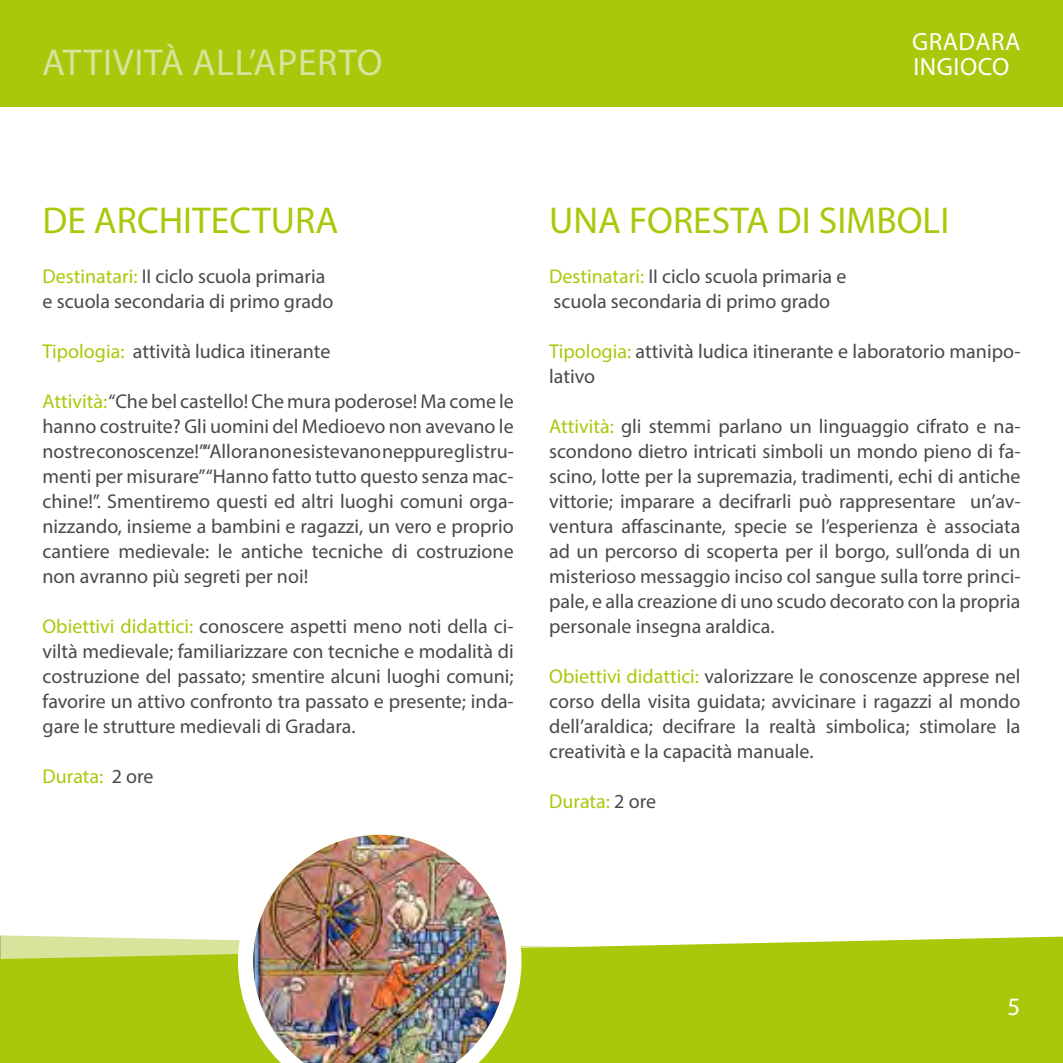
<style>
.page{position:relative;width:1063px;height:1063px;background:#fff}
.page>*{position:absolute;margin:0;border:0;box-sizing:border-box;transform-origin:0 0}
.t1{font:37.5px "Myriad Pro";color:#aac80b}
.t2{font:37.5px "Myriad Pro";letter-spacing:.02em;color:#d8e39b}
.t3{font:25px "Myriad Pro";letter-spacing:.02em;color:#fff}
.t4{font:20px/25px "Myriad Pro";color:#494948;text-align:justify}
.t5{font:20px "Myriad Pro";color:#aac80b}
.s1{color:#aac80b}
.s2{color:#494948}
</style>
<div class="page">
<div style="left:0;top:0;width:1063px;height:106px;background:#aac80b"></div>
<svg style="left:0;top:936px;width:1063px;height:127px;background:#afcb1b"></svg>
<img style="left:238px;top:834px;width:283px;height:229px">
<h1 class="t2" style="left:42px;top:39px;width:342px">ATTIVITÀ ALL’APERTO</h1>
<p class="t3" style="left:912px;top:26px;width:110px">GRADARA</p>
<p class="t3" style="left:913px;top:51px;width:97px">INGIOCO</p>
<h1 class="t1" style="left:43px;top:197px;width:297px">DE ARCHITECTURA</h1>
<p class="t4" style="left:43px;top:264px;width:292px"><span class="s1">Destinatari:</span> II ciclo scuola primaria e scuola secondaria di primo grado</p>
<p class="t4" style="left:43px;top:339px;width:289px"><span class="s1">Tipologia:</span> attività ludica itinerante</p>
<p class="t4" style="left:43px;top:389px;width:473px"><span class="s1">Attività:</span> “Che bel castello! Che mura poderose! Ma come le hanno costruite? Gli uomini del Medioevo non avevano le nostre conoscenze!” “Allora non esistevano neppure gli stru&shy;menti per misurare” “Hanno fatto tutto questo senza mac&shy;chine!”. Smentiremo questi ed altri luoghi comuni orga&shy;nizzando, insieme a bambini e ragazzi, un vero e proprio cantiere medievale: le antiche tecniche di costruzione non avranno più segreti per noi!</p>
<p class="t4" style="left:43px;top:614px;width:473px"><span class="s1">Obiettivi didattici:</span> conoscere aspetti meno noti della ci&shy;viltà medievale; familiarizzare con tecniche e modalità di costruzione del passato; smentire alcuni luoghi comuni; favorire un attivo confronto tra passato e presente; inda&shy;gare le strutture medievali di Gradara.</p>
<p class="t5" style="left:43px;top:764px;width:113px">Durata: <span class="s2">2 ore</span></p>
<h1 class="t1" style="left:549px;top:197px;width:402px">UNA FORESTA DI SIMBOLI</h1>
<p class="t4" style="left:549px;top:264px;width:299px"><span class="s1">Destinatari:</span> II ciclo scuola primaria e scuola secondaria di primo grado</p>
<p class="t4" style="left:549px;top:339px;width:473px"><span class="s1">Tipologia:</span> attività ludica itinerante e laboratorio manipo&shy;lativo</p>
<p class="t4" style="left:549px;top:414px;width:473px"><span class="s1">Attività:</span> gli stemmi parlano un linguaggio cifrato e na&shy;scondono dietro intricati simboli un mondo pieno di fa&shy;scino, lotte per la supremazia, tradimenti, echi di antiche vittorie; imparare a decifrarli può rappresentare un’av&shy;ventura affascinante, specie se l’esperienza è associata ad un percorso di scoperta per il borgo, sull’onda di un misterioso messaggio inciso col sangue sulla torre princi&shy;pale, e alla creazione di uno scudo decorato con la propria personale insegna araldica.</p>
<p class="t4" style="left:549px;top:664px;width:473px"><span class="s1">Obiettivi didattici:</span> valorizzare le conoscenze apprese nel corso della visita guidata; avvicinare i ragazzi al mondo dell’araldica; decifrare la realtà simbolica; stimolare la creatività e la capacità manuale.</p>
<p class="t5" style="left:549px;top:789px;width:108px">Durata: <span class="s2">2 ore</span></p>
<p class="t3" style="left:1008px;top:992px;width:14px">5</p>
</div>
